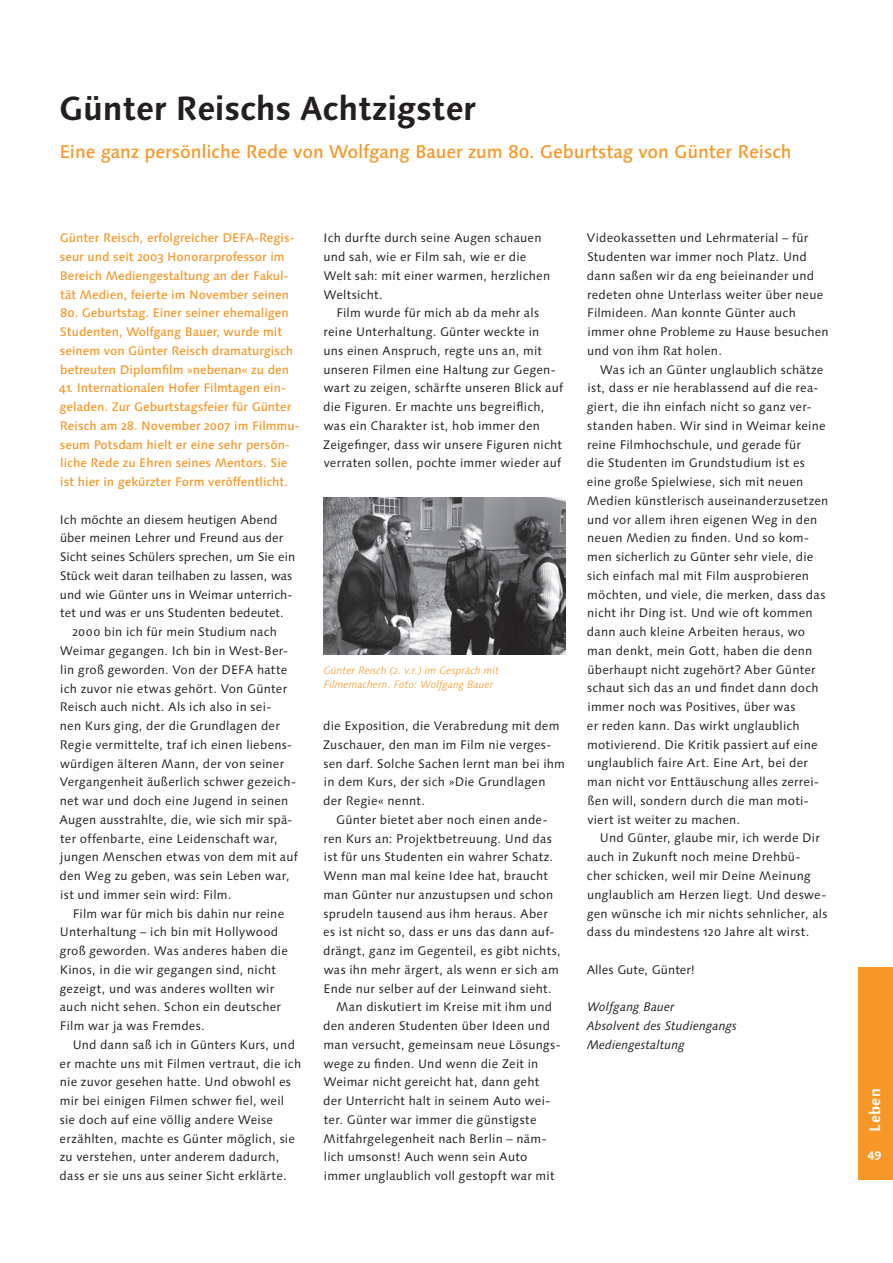
<style>
.page{position:relative;width:893px;height:1263px;background:#fff}
.page>*{position:absolute;margin:0;border:0;box-sizing:border-box;transform-origin:0 0}
.t1{font:700 33.45px "Linotype Syntax Os F";letter-spacing:-.01em;color:#231f20}
.t2{font:500 18.45px "Linotype Syntax Os F";letter-spacing:-.005em;color:#f79727}
.t3{font:700 15px "Linotype Syntax Os F";letter-spacing:.02em;color:#fff}
.t4{font:12.45px/18.8px "Linotype Syntax Os F";letter-spacing:.015em;color:#231f20}
.t5{font:500 12.45px/18.8px "Linotype Syntax Os F";color:#f79727}
.t6{font:italic 12.45px/18.8px "Linotype Syntax Os F";letter-spacing:.005em;color:#231f20}
.t7{font:700 12px "Linotype Syntax Os F";color:#fff}
.t8{font:italic 300 10.65px/14.2px "Linotype Syntax Os F";color:#f79727}
</style>
<div class="page">
<div style="left:859px;top:967px;width:34px;height:213px;background:#f79727"></div>
<img style="left:323px;top:497px;width:242px;height:158px">
<h1 class="t1" style="left:59px;top:88px;width:418px">Günter Reischs Achtzigster</h1>
<h2 class="t2" style="left:59px;top:140px;width:734px">Eine ganz persönliche Rede von Wolfgang Bauer zum 80. Geburtstag von Günter Reisch</h2>
<p class="t5" style="left:60px;top:229px;width:236px">Günter Reisch, erfolgreicher DEFA-Regis&shy;seur und seit 2003 Honorarprofessor im Bereich Mediengestaltung an der Fakul&shy;tät Medien, feierte im November seinen</p>
<p class="t5" style="left:60px;top:304px;width:235px">80. Geburtstag. Einer seiner ehemaligen Studenten, Wolfgang Bauer, wurde mit seinem von Günter Reisch dramaturgisch betreuten Diplomfilm »nebenan« zu den</p>
<p class="t5" style="left:59px;top:379px;width:242px">41. Internationalen Hofer Filmtagen ein&shy;geladen. Zur Geburtstagsfeier für Günter Reisch am 28. November 2007 im Filmmu&shy;seum Potsdam hielt er eine sehr persön&shy;liche Rede zu Ehren seines Mentors. Sie ist hier in gekürzter Form veröffentlicht.</p>
<p class="t4" style="left:60px;top:510px;width:219px">Ich möchte an diesem heutigen Abend</p>
<p class="t4" style="left:60px;top:529px;width:225px">über meinen Lehrer und Freund aus der</p>
<p class="t4" style="left:60px;top:548px;width:237px">Sicht seines Schülers sprechen, um Sie ein</p>
<p class="t4" style="left:60px;top:566px;width:234px">Stück weit daran teilhaben zu lassen, was</p>
<p class="t4" style="left:60px;top:585px;width:234px">und wie Günter uns in Weimar unterrich-</p>
<p class="t4" style="left:60px;top:604px;width:225px">tet und was er uns Studenten bedeutet.</p>
<p class="t4" style="left:72px;top:623px;width:206px">2000 bin ich für mein Studium nach</p>
<p class="t4" style="left:60px;top:641px;width:229px">Weimar gegangen. Ich bin in West-Ber-</p>
<p class="t4" style="left:60px;top:660px;width:229px">lin groß geworden. Von der DEFA hatte</p>
<p class="t4" style="left:60px;top:679px;width:228px">ich zuvor nie etwas gehört. Von Günter</p>
<p class="t4" style="left:60px;top:698px;width:213px">Reisch auch nicht. Als ich also in sei-</p>
<p class="t4" style="left:60px;top:716px;width:221px">nen Kurs ging, der die Grundlagen der</p>
<p class="t4" style="left:60px;top:735px;width:234px">Regie vermittelte, traf ich einen liebens-</p>
<p class="t4" style="left:60px;top:754px;width:226px">würdigen älteren Mann, der von seiner</p>
<p class="t4" style="left:60px;top:773px;width:238px">Vergangenheit äußerlich schwer gezeich-</p>
<p class="t4" style="left:60px;top:791px;width:230px">net war und doch eine Jugend in seinen</p>
<p class="t4" style="left:59px;top:810px;width:235px">Augen ausstrahlte, die, wie sich mir spä-</p>
<p class="t4" style="left:60px;top:829px;width:219px">ter offenbarte, eine Leidenschaft war,</p>
<p class="t4" style="left:60px;top:848px;width:239px">jungen Menschen etwas von dem mit auf</p>
<p class="t4" style="left:60px;top:866px;width:231px">den Weg zu geben, was sein Leben war,</p>
<p class="t4" style="left:60px;top:885px;width:173px">ist und immer sein wird: Film.</p>
<p class="t4" style="left:73px;top:904px;width:213px">Film war für mich bis dahin nur reine</p>
<p class="t4" style="left:60px;top:923px;width:220px">Unterhaltung – ich bin mit Hollywood</p>
<p class="t4" style="left:60px;top:941px;width:230px">groß geworden. Was anderes haben die</p>
<p class="t4" style="left:60px;top:960px;width:218px">Kinos, in die wir gegangen sind, nicht</p>
<p class="t4" style="left:60px;top:979px;width:216px">gezeigt, und was anderes wollten wir</p>
<p class="t4" style="left:60px;top:998px;width:223px">auch nicht sehen. Schon ein deutscher</p>
<p class="t4" style="left:60px;top:1016px;width:146px">Film war ja was Fremdes.</p>
<p class="t4" style="left:73px;top:1035px;width:224px">Und dann saß ich in Günters Kurs, und</p>
<p class="t4" style="left:60px;top:1054px;width:243px">er machte uns mit Filmen vertraut, die ich</p>
<p class="t4" style="left:60px;top:1073px;width:233px">nie zuvor gesehen hatte. Und obwohl es</p>
<p class="t4" style="left:60px;top:1091px;width:226px">mir bei einigen Filmen schwer fiel, weil</p>
<p class="t4" style="left:60px;top:1110px;width:215px">sie doch auf eine völlig andere Weise</p>
<p class="t4" style="left:60px;top:1129px;width:237px">erzählten, machte es Günter möglich, sie</p>
<p class="t4" style="left:60px;top:1148px;width:221px">zu verstehen, unter anderem dadurch,</p>
<p class="t4" style="left:60px;top:1166px;width:229px">dass er sie uns aus seiner Sicht erklärte.</p>
<p class="t4" style="left:324px;top:229px;width:228px">Ich durfte durch seine Augen schauen und sah, wie er Film sah, wie er die<br>Welt sah: mit einer warmen, herzlichen<br>Weltsicht.</p>
<p class="t4" style="left:323px;top:304px;width:241px;text-indent:13px">Film wurde für mich ab da mehr als reine Unterhaltung. Günter weckte in<br>uns einen Anspruch, regte uns an, mit unseren Filmen eine Haltung zur Gegen&shy;wart zu zeigen, schärfte unseren Blick auf die Figuren. Er machte uns begreiflich, was ein Charakter ist, hob immer den Zeigefinger, dass wir unsere Figuren nicht verraten sollen, pochte immer wieder auf</p>
<p class="t8" style="left:324px;top:663px;width:177px">Günter Reisch (2. v.r.) im Gespräch mit<br>Filmemachern. Foto: Wolfgang Bauer</p>
<p class="t4" style="left:323px;top:716px;width:243px">die Exposition, die Verabredung mit dem Zuschauer, den man im Film nie verges&shy;sen darf. Solche Sachen lernt man bei ihm in dem Kurs, der sich »Die Grundlagen der Regie« nennt.</p>
<p class="t4" style="left:336px;top:810px;width:213px">Günter bietet aber noch einen ande-</p>
<p class="t4" style="left:323px;top:829px;width:230px">ren Kurs an: Projektbetreuung. Und das</p>
<p class="t4" style="left:324px;top:848px;width:231px">ist für uns Studenten ein wahrer Schatz.</p>
<p class="t4" style="left:324px;top:866px;width:226px">Wenn man mal keine Idee hat, braucht</p>
<p class="t4" style="left:323px;top:885px;width:231px">man Günter nur anzustupsen und schon</p>
<p class="t4" style="left:323px;top:904px;width:226px">sprudeln tausend aus ihm heraus. Aber</p>
<p class="t4" style="left:323px;top:923px;width:232px">es ist nicht so, dass er uns das dann auf-</p>
<p class="t4" style="left:323px;top:941px;width:239px">drängt, ganz im Gegenteil, es gibt nichts,</p>
<p class="t4" style="left:324px;top:960px;width:237px">was ihn mehr ärgert, als wenn er sich am</p>
<p class="t4" style="left:324px;top:979px;width:230px">Ende nur selber auf der Leinwand sieht.</p>
<p class="t4" style="left:336px;top:998px;width:218px">Man diskutiert im Kreise mit ihm und</p>
<p class="t4" style="left:323px;top:1016px;width:228px">den anderen Studenten über Ideen und</p>
<p class="t4" style="left:323px;top:1035px;width:239px">man versucht, gemeinsam neue Lösungs-</p>
<p class="t4" style="left:324px;top:1054px;width:216px">wege zu finden. Und wenn die Zeit in</p>
<p class="t4" style="left:324px;top:1073px;width:217px">Weimar nicht gereicht hat, dann geht</p>
<p class="t4" style="left:323px;top:1091px;width:229px">der Unterricht halt in seinem Auto wei-</p>
<p class="t4" style="left:324px;top:1110px;width:214px">ter. Günter war immer die günstigste</p>
<p class="t4" style="left:324px;top:1129px;width:225px">Mitfahrgelegenheit nach Berlin – näm-</p>
<p class="t4" style="left:324px;top:1148px;width:205px">lich umsonst! Auch wenn sein Auto</p>
<p class="t4" style="left:324px;top:1166px;width:232px">immer unglaublich voll gestopft war mit</p>
<p class="t4" style="left:587px;top:229px;width:243px">Videokassetten und Lehrmaterial – für Studenten war immer noch Platz. Und dann saßen wir da eng beieinander und redeten ohne Unterlass weiter über neue Filmideen. Man konnte Günter auch immer ohne Probleme zu Hause besuchen und von ihm Rat holen.</p>
<p class="t4" style="left:587px;top:360px;width:243px;text-indent:13px">Was ich an Günter unglaublich schätze ist, dass er nie herablassend auf die rea&shy;giert, die ihn einfach nicht so ganz ver&shy;standen haben. Wir sind in Weimar keine reine Filmhochschule, und gerade für<br>die Studenten im Grundstudium ist es eine große Spielwiese, sich mit neuen Medien künstlerisch auseinanderzusetzen und vor allem ihren eigenen Weg in den neuen Medien zu finden. Und so kom&shy;men sicherlich zu Günter sehr viele, die sich einfach mal mit Film ausprobieren möchten, und viele, die merken, dass das nicht ihr Ding ist. Und wie oft kommen dann auch kleine Arbeiten heraus, wo man denkt, mein Gott, haben die denn überhaupt nicht zugehört? Aber Günter schaut sich das an und findet dann doch immer noch was Positives, über was<br>er reden kann. Das wirkt unglaublich motivierend. Die Kritik passiert auf eine unglaublich faire Art. Eine Art, bei der man nicht vor Enttäuschung alles zerrei&shy;ßen will, sondern durch die man moti&shy;viert ist weiter zu machen.</p>
<p class="t4" style="left:587px;top:829px;width:242px;text-indent:13px">Und Günter, glaube mir, ich werde Dir auch in Zukunft noch meine Drehbü&shy;cher schicken, weil mir Deine Meinung unglaublich am Herzen liegt. Und deswe&shy;gen wünsche ich mir nichts sehnlicher, als dass du mindestens 120 Jahre alt wirst.</p>
<p class="t4" style="left:587px;top:960px;width:110px">Alles Gute, Günter!</p>
<p class="t6" style="left:587px;top:998px;width:152px">Wolfgang Bauer<br>Absolvent des Studiengangs<br>Mediengestaltung</p>
<p class="t3" style="left:865px;top:1132px;width:45px;rotate:-90deg">Leben</p>
<p class="t7" style="left:867px;top:1146px;width:15px">49</p>
</div>
